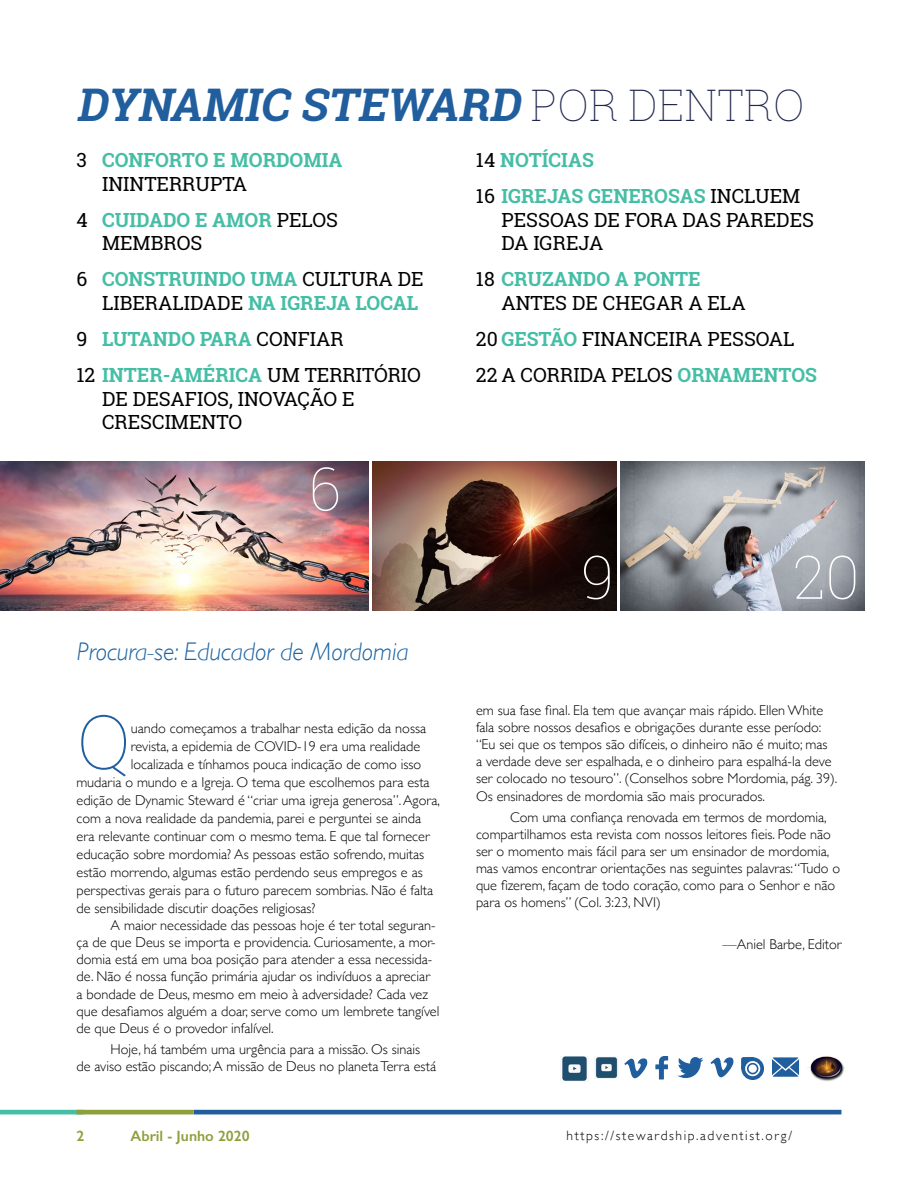
<style>
.page{position:relative;width:918px;height:1188px;background:#fff}
.page>*{position:absolute;margin:0;border:0;box-sizing:border-box;transform-origin:0 0}
.t1{font:100 75.15px "Roboto Slab";color:#215e9e}
.t2{font:100 60px "Roboto Slab";color:#fff}
.t3{font:italic 700 45px "Roboto Slab";color:#215e9e}
.t4{font:italic 300 25.5px "Gill Sans";color:#2066a2}
.t5{font:19.5px/23.4px "Roboto Slab";color:#000}
.t6{font:700 19.5px/23.4px "Roboto Slab";color:#46bea6}
.t7{font:600 15px "Gill Sans";color:#8ea03c}
.t8{font:300 14.25px/17.1px "Gill Sans";color:#000}
.t9{font:300 13.5px "Gill Sans";letter-spacing:.12em;color:#000}
.s1{font-weight:100;font-style:normal;font-size:43.5px;color:#20264f}
.s2{font-weight:400;color:#000}
.s3{font-weight:700;color:#46bea6}
</style>
<div class="page">
<hr style="left:194px;top:1110px;width:647px;height:4px;background:#215e9e">
<hr style="left:0;top:1110px;width:83px;height:4px;background:#46bea5">
<hr style="left:77px;top:1110px;width:117px;height:4px;background:#8ea03c">
<img style="left:0;top:461px;width:369px;height:149px">
<img style="left:620px;top:461px;width:244px;height:149px">
<img style="left:373px;top:461px;width:244px;height:149px">
<img style="left:808px;top:1056px;width:37px;height:25px">
<svg style="left:772px;top:1057px;width:27px;height:20px"></svg>
<svg style="left:711px;top:1057px;width:23px;height:20px"></svg>
<svg style="left:655px;top:1056px;width:13px;height:23px"></svg>
<svg style="left:678px;top:1057px;width:25px;height:21px"></svg>
<svg style="left:741px;top:1057px;width:8px;height:8px"></svg>
<svg style="left:743px;top:1059px;width:19px;height:19px"></svg>
<div style="left:741px;top:1057px;width:23px;height:23px;border:4px solid #215e9e;border-radius:50%"></div>
<div style="left:747px;top:1063px;width:11px;height:11px;border:2px solid #215e9e;border-radius:50%"></div>
<svg style="left:624px;top:1058px;width:23px;height:20px"></svg>
<img style="left:595px;top:1057px;width:23px;height:21px">
<img style="left:562px;top:1057px;width:25px;height:24px">
<h3 class="t3" style="left:76px;top:74px;width:730px">DYNAMIC STEWARD <span class="s1">P O R D E N T R O</span></h3>
<h3 class="t6" style="left:102px;top:148px;width:242px;text-indent:-26px"><span class="s2">3</span> CONFORTO E MORDOMIA<br><span class="s2">ININTERRUPTA</span></h3>
<h3 class="t5" style="left:102px;top:208px;width:237px;text-indent:-26px">4 <span class="s3">CUIDADO E AMOR</span> PELOS<br>MEMBROS</h3>
<h3 class="t6" style="left:77px;top:267px;width:349px;text-align:right"><span class="s2">6</span> CONSTRUINDO UMA <span class="s2">CULTURA DE<br>LIBERALIDADE</span> NA IGREJA LOCAL</h3>
<h3 class="t6" style="left:77px;top:321px;width:346px;line-height:36.2px"><span class="s2">9</span> LUTANDO PARA <span class="s2">CONFIAR<br>12</span> INTER-AMÉRICA <span class="s2">UM TERRITÓRIO</span></h3>
<h3 class="t5" style="left:102px;top:387px;width:254px">DE DESAFIOS, INOVAÇÃO E<br>CRESCIMENTO</h3>
<h2 class="t2" style="left:309px;top:448px;width:34px">6</h2>
<h3 class="t4" style="left:77px;top:637px;width:333px">Procura-se: Educador de Mordomia</h3>
<h1 class="t1" style="left:77px;top:690px;width:56px">Q</h1>
<p class="t8" style="left:131px;top:719px;width:297px">uando começamos a trabalhar nesta edição da nossa</p>
<p class="t8" style="left:131px;top:737px;width:291px">revista, a epidemia de COVID-19 era uma realidade</p>
<p class="t8" style="left:131px;top:755px;width:292px">localizada e tínhamos pouca indicação de como isso</p>
<p class="t8" style="left:77px;top:773px;width:355px">mudaria o mundo e a Igreja. O tema que escolhemos para esta</p>
<p class="t8" style="left:77px;top:791px;width:365px">edição de Dynamic Steward é “criar uma igreja generosa”. Agora,</p>
<p class="t8" style="left:77px;top:809px;width:346px">com a nova realidade da pandemia, parei e perguntei se ainda</p>
<p class="t8" style="left:77px;top:827px;width:355px">era relevante continuar com o mesmo tema. E que tal fornecer</p>
<p class="t8" style="left:77px;top:845px;width:349px">educação sobre mordomia? As pessoas estão sofrendo, muitas</p>
<p class="t8" style="left:77px;top:863px;width:348px">estão morrendo, algumas estão perdendo seus empregos e as</p>
<p class="t8" style="left:77px;top:881px;width:358px">perspectivas gerais para o futuro parecem sombrias. Não é falta</p>
<p class="t8" style="left:77px;top:899px;width:241px">de sensibilidade discutir doações religiosas?</p>
<p class="t8" style="left:111px;top:916px;width:327px">A maior necessidade das pessoas hoje é ter total seguran-</p>
<p class="t8" style="left:77px;top:933px;width:361px">ça de que Deus se importa e providencia. Curiosamente, a mor-</p>
<p class="t8" style="left:77px;top:950px;width:357px">domia está em uma boa posição para atender a essa necessida-</p>
<p class="t8" style="left:77px;top:968px;width:355px">de. Não é nossa função primária ajudar os indivíduos a apreciar</p>
<p class="t8" style="left:77px;top:985px;width:353px">a bondade de Deus, mesmo em meio à adversidade? Cada vez</p>
<p class="t8" style="left:77px;top:1002px;width:364px">que desafiamos alguém a doar, serve como um lembrete tangível</p>
<p class="t8" style="left:77px;top:1019px;width:199px">de que Deus é o provedor infalível.</p>
<p class="t8" style="left:77px;top:1040px;width:361px;text-indent:34px">Hoje, há também uma urgência para a missão. Os sinais de aviso estão piscando; A missão de Deus no planeta Terra está</p>
<h3 class="t6" style="left:476px;top:142px;width:326px;line-height:36.2px"><span class="s2">14</span> NOTÍCIAS<br><span class="s2">16</span> IGREJAS GENEROSAS <span class="s2">INCLUEM</span></h3>
<h3 class="t5" style="left:501px;top:208px;width:314px">PESSOAS DE FORA DAS PAREDES<br>DA IGREJA</h3>
<h3 class="t5" style="left:501px;top:267px;width:246px;text-indent:-26px">18 <span class="s3">CRUZANDO A PONTE<br></span>ANTES DE CHEGAR A ELA</h3>
<h3 class="t5" style="left:476px;top:321px;width:343px;line-height:36.2px">20 <span class="s3">GESTÃO</span> FINANCEIRA PESSOAL<br>22 A CORRIDA PELOS <span class="s3">ORNAMENTOS</span></h3>
<h2 class="t2" style="left:582px;top:536px;width:34px">9</h2>
<h2 class="t2" style="left:793px;top:536px;width:68px">20</h2>
<p class="t8" style="left:476px;top:701px;width:363px">em sua fase final. Ela tem que avançar mais rápido. Ellen White fala sobre nossos desafios e obrigações durante esse período: “Eu sei que os tempos são difíceis, o dinheiro não é muito; mas<br>a verdade deve ser espalhada, e o dinheiro para espalhá-la deve ser colocado no tesouro”. (Conselhos sobre Mordomia, pág. 39).<br>Os ensinadores de mordomia são mais procurados.</p>
<p class="t8" style="left:476px;top:808px;width:366px;text-indent:34px">Com uma confiança renovada em termos de mordomia, compartilhamos esta revista com nossos leitores fieis. Pode não ser o momento mais fácil para ser um ensinador de mordomia, mas vamos encontrar orientações nas seguintes palavras: “Tudo o que fizerem, façam de todo coração, como para o Senhor e não para os homens” (Col. 3:23, NVI)</p>
<p class="t8" style="left:723px;top:935px;width:120px">—Aniel Barbe, Editor</p>
<p class="t7" style="left:77px;top:1127px;width:9px">2</p>
<p class="t7" style="left:131px;top:1127px;width:121px">Abril - Junho 2020</p>
<p class="t9" style="left:566px;top:1125px;width:227px">https://stewardship.adventist.org/</p>
</div>
